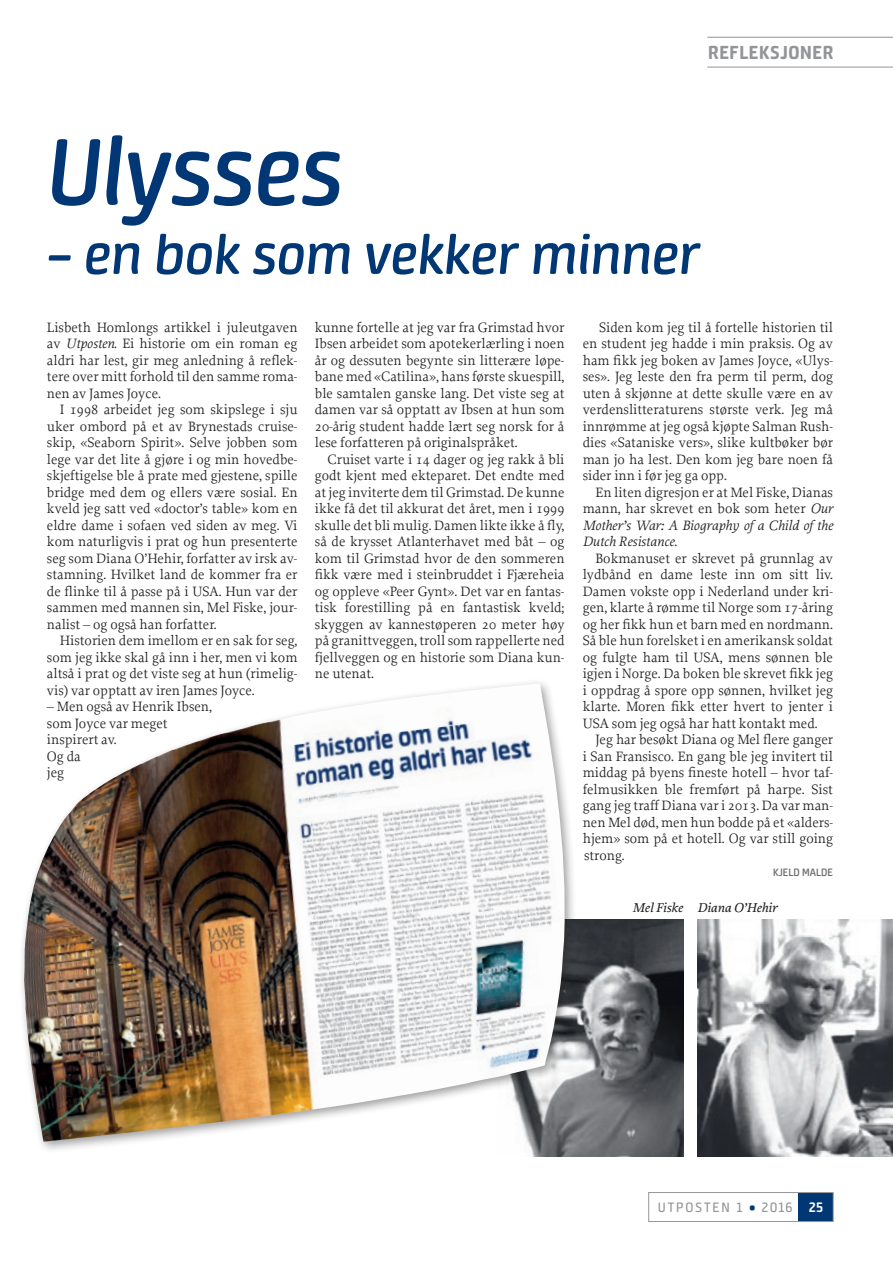
<style>
.page{position:relative;width:893px;height:1263px;background:#fff}
.page>*{position:absolute;margin:0;border:0;box-sizing:border-box;transform-origin:0 0}
.t1{font:italic 600 106.5px "Neuron";letter-spacing:-.01em;color:#013775}
.t2{font:italic 600 61.5px "Neuron";letter-spacing:-.01em;color:#013775}
.t3{font:800 21px "Neuron";letter-spacing:.03em;color:#939598}
.t4{font:15.3px "Neuron";letter-spacing:.115em;color:#939598}
.t5{font:14.25px/16.5px "Proforma";color:#231f20;text-align:justify}
.t6{font:italic 500 13.5px "Proforma";color:#231f20}
.t7{font:600 12px "Neuron";color:#6c6d70}
.s1{font-style:italic}
.s2{font-weight:900;color:#013775}
.s3{font-weight:700;color:#fff}
</style>
<div class="page">
<div style="left:799px;top:1192px;width:34px;height:29px;background:#013775"></div>
<div style="left:648px;top:1192px;width:185px;height:30px;border:1px solid #939598"></div>
<hr style="left:707px;top:67px;width:186px;height:1px;background:#939598">
<hr style="left:707px;top:37px;width:186px;height:1px;background:#939598">
<img style="left:698px;top:920px;width:195px;height:236px">
<img style="left:532px;top:920px;width:152px;height:236px">
<div style="left:18px;top:677px;width:559px;height:477px;background:#231f20;opacity:.45"></div>
<img style="left:24px;top:683px;width:541px;height:459px">
<h3 class="t3" style="left:708px;top:41px;width:127px">REFLEKSJONER</h3>
<h1 class="t1" style="left:47px;top:113px;width:298px">Ulysses</h1>
<h2 class="t2" style="left:47px;top:221px;width:655px">– en bok som vekker minner</h2>
<p class="t5" style="left:47px;top:319px;width:252px">Lisbeth Homlongs artikkel i juleutgaven av <span class="s1">Utposten</span>. Ei historie om ein roman eg aldri har lest, gir meg anledning å reflek&shy;tere over mitt forhold til den samme roma&shy;nen av James Joyce.</p>
<p class="t5" style="left:47px;top:401px;width:252px;text-indent:13px">I 1998 arbeidet jeg som skipslege i sju uker ombord på et av Brynestads cruise&shy;skip, «Seaborn Spirit». Selve jobben som lege var det lite å gjøre i og min hovedbe&shy;skjeftigelse ble å prate med gjestene, spille bridge med dem og ellers være sosial. En kveld jeg satt ved «doctor’s table» kom en eldre dame i sofaen ved siden av meg. Vi kom naturligvis i prat og hun presenterte seg som Diana O’Hehir, forfatter av irsk av&shy;stamning. Hvilket land de kommer fra er de flinke til å passe på i USA. Hun var der sammen med mannen sin, Mel Fiske, jour&shy;nalist – og også han forfatter.</p>
<p class="t5" style="left:47px;top:632px;width:252px;text-indent:13px">Historien dem imellom er en sak for seg, som jeg ikke skal gå inn i her, men vi kom altså i prat og det viste seg at hun (rimelig&shy;vis) var opptatt av iren James Joyce.</p>
<p class="t5" style="left:47px;top:698px;width:167px;text-align:left">– Men også av Henrik Ibsen, som Joyce var meget inspirert av.<br>Og da<br>jeg</p>
<p class="t5" style="left:315px;top:319px;width:251px">kunne fortelle at jeg var fra Grimstad hvor Ibsen arbeidet som apotekerlærling i noen år og dessuten begynte sin litterære løpe&shy;bane med «Catilina», hans første skuespill, ble samtalen ganske lang. Det viste seg at damen var så opptatt av Ibsen at hun som 20-årig student hadde lært seg norsk for å lese forfatteren på originalspråket.</p>
<p class="t5" style="left:315px;top:451px;width:251px;text-indent:13px">Cruiset varte i 14 dager og jeg rakk å bli godt kjent med ekteparet. Det endte med at jeg inviterte dem til Grimstad. De kunne ikke få det til akkurat det året, men i 1999 skulle det bli mulig. Damen likte ikke å fly, så de krysset Atlanterhavet med båt – og kom til Grimstad hvor de den sommeren fikk være med i steinbruddet i Fjæreheia og oppleve «Peer Gynt». Det var en fantas&shy;tisk forestilling på en fantastisk kveld; skyggen av kannestøperen 20 meter høy på granittveggen, troll som rappellerte ned fjellveggen og en historie som Diana kun&shy;ne utenat.</p>
<p class="t5" style="left:583px;top:319px;width:252px;text-indent:16px">Siden kom jeg til å fortelle historien til en student jeg hadde i min praksis. Og av ham fikk jeg boken av James Joyce, «Ulys&shy;ses». Jeg leste den fra perm til perm, dog uten å skjønne at dette skulle være en av verdenslitteraturens største verk. Jeg må innrømme at jeg også kjøpte Salman Rush&shy;dies «Sataniske vers», slike kultbøker bør man jo ha lest. Den kom jeg bare noen få sider inn i før jeg ga opp.</p>
<p class="t5" style="left:583px;top:484px;width:252px;text-indent:13px">En liten digresjon er at Mel Fiske, Dianas mann, har skrevet en bok som heter <span class="s1">Our Mother’s War: A Biography of a Child of the Dutch Resistance</span>.</p>
<p class="t5" style="left:583px;top:550px;width:252px;text-indent:13px">Bokmanuset er skrevet på grunnlag av lydbånd en dame leste inn om sitt liv.<br>Damen vokste opp i Nederland under kri&shy;gen, klarte å rømme til Norge som 17-åring og her fikk hun et barn med en nordmann.<br>Så ble hun forelsket i en amerikansk soldat og fulgte ham til USA, mens sønnen ble igjen i Norge. Da boken ble skrevet fikk jeg i oppdrag å spore opp sønnen, hvilket jeg klarte. Moren fikk etter hvert to jenter i USA som jeg også har hatt kontakt med.</p>
<p class="t5" style="left:583px;top:731px;width:252px;text-indent:13px">Jeg har besøkt Diana og Mel flere ganger i San Fransisco. En gang ble jeg invitert til middag på byens fineste hotell – hvor taf&shy;felmusikken ble fremført på harpe. Sist gang jeg traff Diana var i 2013. Da var man&shy;nen Mel død, men hun bodde på et «alders&shy;hjem» som på et hotell. Og var still going strong.</p>
<p class="t7" style="left:773px;top:866px;width:61px">KJELD MALDE</p>
<p class="t6" style="left:632px;top:899px;width:146px">Mel Fiske Diana O’Hehir</p>
<p class="t4" style="left:658px;top:1199px;width:167px">UTPOSTEN 1 <span class="s2">•</span> 2016 <span class="s3">25</span></p>
</div>
